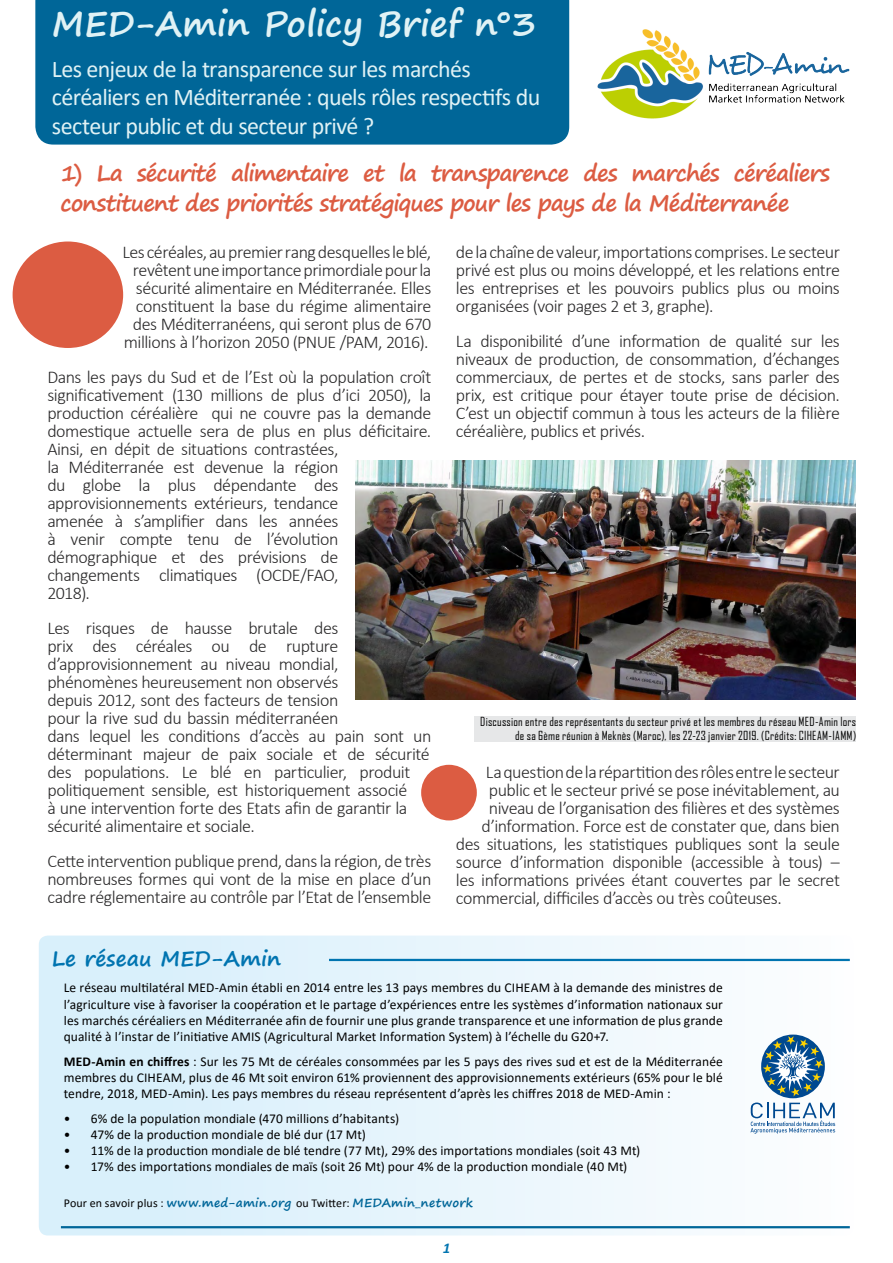
<style>
.page{position:relative;width:893px;height:1263px;background:#fff}
.page>*{position:absolute;margin:0;border:0;box-sizing:border-box;transform-origin:0 0}
.t1{font:700 34.5px "Segoe Print";color:#e0f2f5}
.t2{font:24px/28.8px "Calibri";letter-spacing:-.025em;color:#e0f2f5}
.t3{font:700 22.5px/30px "Segoe Print";letter-spacing:-.04em;color:#dc5c42}
.t4{font:700 21px "Segoe Print";letter-spacing:.01em;color:#0074b0}
.t5{font:300 18px/18px "Calibri";letter-spacing:-.025em;color:#292829;text-align:justify}
.t6{font:italic 700 15px "Calibri";color:#0074b0}
.t7{font:13.5px/16.2px "Calibri";letter-spacing:.005em;color:#000;text-align:justify}
.t8{font:12px/14.4px "Agency FB";letter-spacing:.02em;color:#000;text-align:right}
.t9{font:12px "Calibri";letter-spacing:.01em;color:#000}
.s1{font-weight:700}
.s2{font-family:"Segoe Print";font-weight:700;color:#069}
.s3{font-family:"Segoe Print";font-weight:700;color:#006698}
</style>
<div class="page">
<div style="left:35px;top:0;width:534px;height:145px;background:#006698"></div>
<div style="left:39px;top:935px;width:814px;height:300px;background:linear-gradient(to right,#d4eefb,#fcfdfe);border-radius:9px"></div>
<hr style="left:329px;top:959px;width:521px;height:2px;background:#0074b0">
<hr style="left:61px;top:1226px;width:789px;height:2px;background:#069">
<img style="left:355px;top:461px;width:500px;height:238px">
<div style="left:474px;top:716px;width:382px;height:26px;background:#e6e7e8"></div>
<img style="left:597px;top:29px;width:253px;height:90px">
<div style="left:13px;top:241px;width:110px;height:107px;background:#dc5c42;border-radius:50%"></div>
<div style="left:421px;top:765px;width:56px;height:55px;background:#dc5c42;border-radius:50%"></div>
<svg style="left:750px;top:1102px;width:85px;height:32px"></svg>
<svg style="left:761px;top:1034px;width:64px;height:64px"></svg>
<svg style="left:763px;top:1036px;width:60px;height:60px"></svg>
<h1 class="t1" style="left:52px;top:-8px;width:486px">MED-Amin Policy Brief n°3</h1>
<h2 class="t2" style="left:52px;top:54px;width:490px">Les enjeux de la transparence sur les marchés céréaliers en Méditerranée : quels rôles respectifs du secteur public et du secteur privé ?</h2>
<p class="t3" style="left:60px;top:157px;width:771px">1) La sécurité alimentaire et la transparence des marchés céréaliers constituent des priorités stratégiques pour les pays de la Méditerranée</p>
<p class="t5" style="left:122px;top:243px;width:311px;text-align:right">Les céréales, au premier rang desquelles le blé, revêtent une importance primordiale pour la sécurité alimentaire en Méditerranée. Elles constituent la base du régime alimentaire des Méditerranéens, qui seront plus de 670 millions à l’horizon 2050 (PNUE /PAM, 2016).</p>
<p class="t5" style="left:47px;top:368px;width:386px;text-align:left">Dans les pays du Sud et de l’Est où la population croît significativement (130 millions de plus d’ici 2050), la production céréalière qui ne couvre pas la demande domestique actuelle sera de plus en plus déficitaire.<br>Ainsi, en dépit de situations contrastées,<br>la Méditerranée est devenue la région<br>du globe la plus dépendante des approvisionnements extérieurs, tendance<br>amenée à s’amplifier dans les années<br>à venir compte tenu de l’évolution démographique et des prévisions de changements climatiques (OCDE/FAO,<br>2018).</p>
<p class="t5" style="left:47px;top:619px;width:386px;text-align:left">Les risques de hausse brutale des<br>prix des céréales ou de rupture d’approvisionnement au niveau mondial, phénomènes heureusement non observés<br>depuis 2012, sont des facteurs de tension<br>pour la rive sud du bassin méditerranéen<br>dans lequel les conditions d’accès au pain sont un déterminant majeur de paix sociale et de sécurité des populations. Le blé en particulier, produit politiquement sensible, est historiquement associé<br>à une intervention forte des Etats afin de garantir la sécurité alimentaire et sociale.</p>
<p class="t5" style="left:47px;top:852px;width:386px">Cette intervention publique prend, dans la région, de très nombreuses formes qui vont de la mise en place d’un cadre réglementaire au contrôle par l’Etat de l’ensemble</p>
<p class="t4" style="left:52px;top:939px;width:231px">Le réseau MED-Amin</p>
<p class="t5" style="left:456px;top:243px;width:386px">de la chaîne de valeur, importations comprises. Le secteur privé est plus ou moins développé, et les relations entre les entreprises et les pouvoirs publics plus ou moins organisées (voir pages 2 et 3, graphe).</p>
<p class="t5" style="left:456px;top:332px;width:386px">La disponibilité d’une information de qualité sur les niveaux de production, de consommation, d’échanges commerciaux, de pertes et de stocks, sans parler des prix, est critique pour étayer toute prise de décision.<br>C’est un objectif commun à tous les acteurs de la filière céréalière, publics et privés.</p>
<p class="t8" style="left:480px;top:714px;width:377px">Discussion entre des représentants du secteur privé et les membres du réseau MED-Amin lors de sa 6ème réunion à Meknès (Maroc), les 22-23 janvier 2019. (Crédits: CIHEAM-IAMM)</p>
<p class="t5" style="left:486px;top:763px;width:355px">La question de la répartition des rôles entre le secteur</p>
<p class="t5" style="left:489px;top:781px;width:353px">public et le secteur privé se pose inévitablement, au</p>
<p class="t5" style="left:489px;top:799px;width:352px">niveau de l’organisation des filières et des systèmes</p>
<p class="t5" style="left:481px;top:817px;width:360px">d’information. Force est de constater que, dans bien</p>
<p class="t5" style="left:456px;top:835px;width:386px">des situations, les statistiques publiques sont la seule</p>
<p class="t5" style="left:456px;top:853px;width:385px">source d’information disponible (accessible à tous) –</p>
<p class="t5" style="left:456px;top:871px;width:386px">les informations privées étant couvertes par le secret</p>
<p class="t5" style="left:456px;top:889px;width:327px">commercial, difficiles d’accès ou très coûteuses.</p>
<p class="t7" style="left:64px;top:979px;width:661px">Le réseau multilatéral MED-Amin établi en 2014 entre les 13 pays membres du CIHEAM à la demande des ministres de l’agriculture vise à favoriser la coopération et le partage d’expériences entre les systèmes d’information nationaux sur les marchés céréaliers en Méditerranée afin de fournir une plus grande transparence et une information de plus grande qualité à l’instar de l’initiative AMIS (Agricultural Market Information System) à l’échelle du G20+7.</p>
<p class="t7" style="left:64px;top:1053px;width:661px"><span class="s1">MED-Amin en chiffres</span> : Sur les 75 Mt de céréales consommées par les 5 pays des rives sud et est de la Méditerranée membres du CIHEAM, plus de 46 Mt soit environ 61% proviennent des approvisionnements extérieurs (65% pour le blé tendre, 2018, MED-Amin). Les pays membres du réseau représentent d’après les chiffres 2018 de MED-Amin :</p>
<p class="t7" style="left:64px;top:1110px;width:337px">• 6% de la population mondiale (470 millions d’habitants)</p>
<p class="t7" style="left:64px;top:1126px;width:304px">• 47% de la production mondiale de blé dur (17 Mt)</p>
<p class="t7" style="left:64px;top:1142px;width:578px">• 11% de la production mondiale de blé tendre (77 Mt), 29% des importations mondiales (soit 43 Mt)</p>
<p class="t7" style="left:64px;top:1158px;width:565px">• 17% des importations mondiales de maïs (soit 26 Mt) pour 4% de la production mondiale (40 Mt)</p>
<p class="t9" style="left:64px;top:1195px;width:411px">Pour en savoir plus : <span class="s2">www.med-amin.org</span> ou Twitter: <span class="s3">MEDAmin_network</span></p>
<p class="t6" style="left:443px;top:1237px;width:9px">1</p>
</div>
